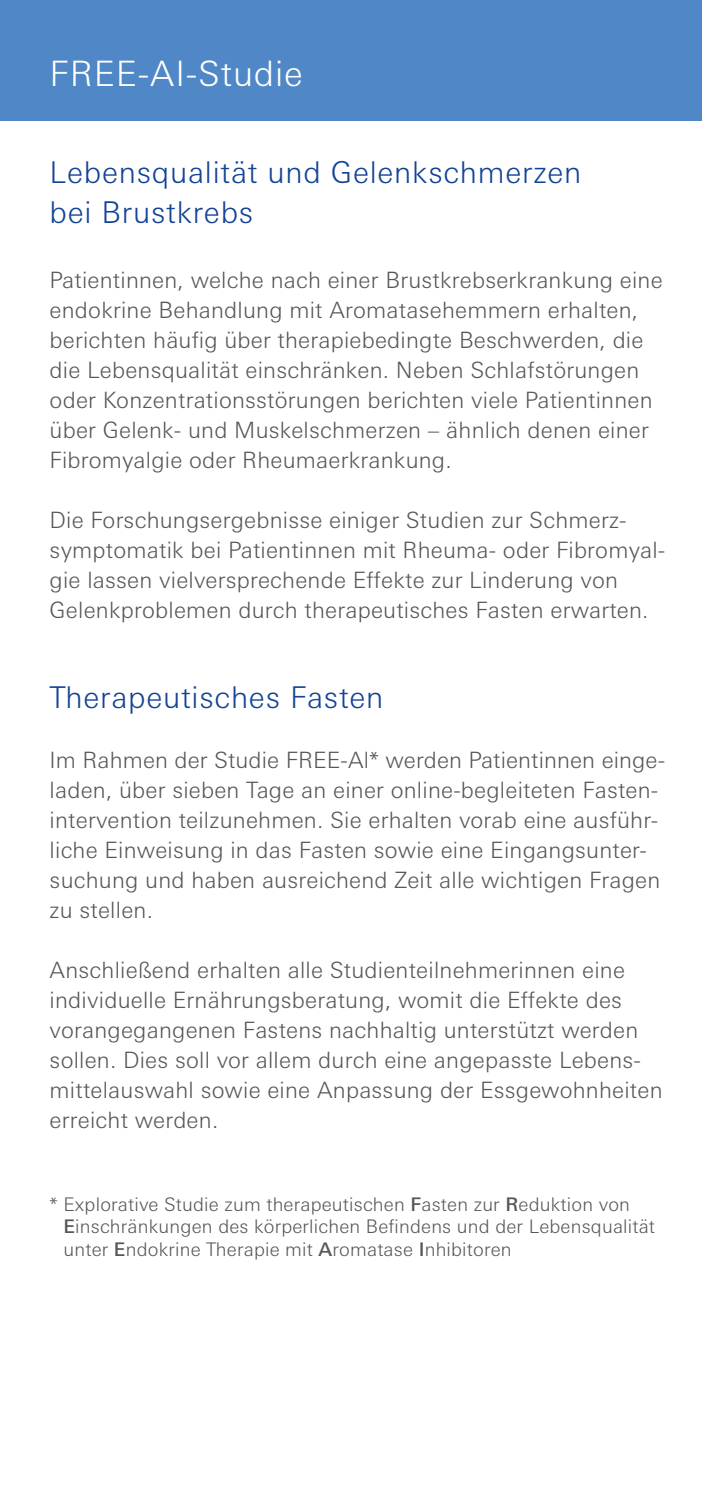
<style>
.page{position:relative;width:702px;height:1489px;background:#fff}
.page>*{position:absolute;margin:0;border:0;box-sizing:border-box;transform-origin:0 0}
.t1{font:300 35px "Univers Next Pro";letter-spacing:.025em;color:#fff}
.t2{font:300 30px/40px "Univers Next Pro";letter-spacing:.025em;color:#134395}
.t3{font:300 22.5px/30px "Univers Next Pro";letter-spacing:.01em;color:#575756}
.t4{font:300 18.75px/22.5px "Univers Next Pro";letter-spacing:.01em;color:#575756}
.s1{font-weight:500}
</style>
<div class="page">
<div style="left:0;top:0;width:702px;height:120px;background:#5087c6"></div>
<h1 class="t1" style="left:50px;top:53px;width:255px">FREE-AI-Studie</h1>
<h2 class="t2" style="left:50px;top:152px;width:533px">Lebensqualität und Gelenkschmerzen bei Brustkrebs</h2>
<p class="t3" style="left:50px;top:264px;width:614px">Patientinnen, welche nach einer Brustkrebserkrankung eine endokrine Behandlung mit Aromatasehemmern erhalten, berichten häufig über therapiebedingte Beschwerden, die die Lebensqualität einschränken. Neben Schlafstörungen oder Konzentrationsstörungen berichten viele Patientinnen über Gelenk- und Muskelschmerzen – ähnlich denen einer Fibromyalgie oder Rheumaerkrankung.</p>
<p class="t3" style="left:50px;top:504px;width:617px">Die Forschungsergebnisse einiger Studien zur Schmerz&shy;symptomatik bei Patientinnen mit Rheuma- oder Fibromyal&shy;gie lassen vielversprechende Effekte zur Linderung von Gelenkproblemen durch therapeutisches Fasten erwarten.</p>
<h2 class="t2" style="left:50px;top:677px;width:335px">Therapeutisches Fasten</h2>
<p class="t3" style="left:50px;top:744px;width:617px">Im Rahmen der Studie FREE-Al* werden Patientinnen einge&shy;laden, über sieben Tage an einer online-begleiteten Fasten&shy;intervention teilzunehmen. Sie erhalten vorab eine ausführ&shy;liche Einweisung in das Fasten sowie eine Eingangsunter&shy;suchung und haben ausreichend Zeit alle wichtigen Fragen zu stellen.</p>
<p class="t3" style="left:50px;top:954px;width:614px">Anschließend erhalten alle Studienteilnehmerinnen eine individuelle Ernährungsberatung, womit die Effekte des vorangegangenen Fastens nachhaltig unterstützt werden sollen. Dies soll vor allem durch eine angepasste Lebens&shy;mittelauswahl sowie eine Anpassung der Essgewohnheiten erreicht werden.</p>
<p class="t4" style="left:63px;top:1192px;width:593px;text-indent:-14px">* Explorative Studie zum therapeutischen <span class="s1">F</span>asten zur <span class="s1">R</span>eduktion von<br><span class="s1">E</span>inschränkungen des körperlichen Befindens und der Lebensqualität unter <span class="s1">E</span>ndokrine Therapie mit <span class="s1">A</span>romatase <span class="s1">I</span>nhibitoren</p>
</div>
